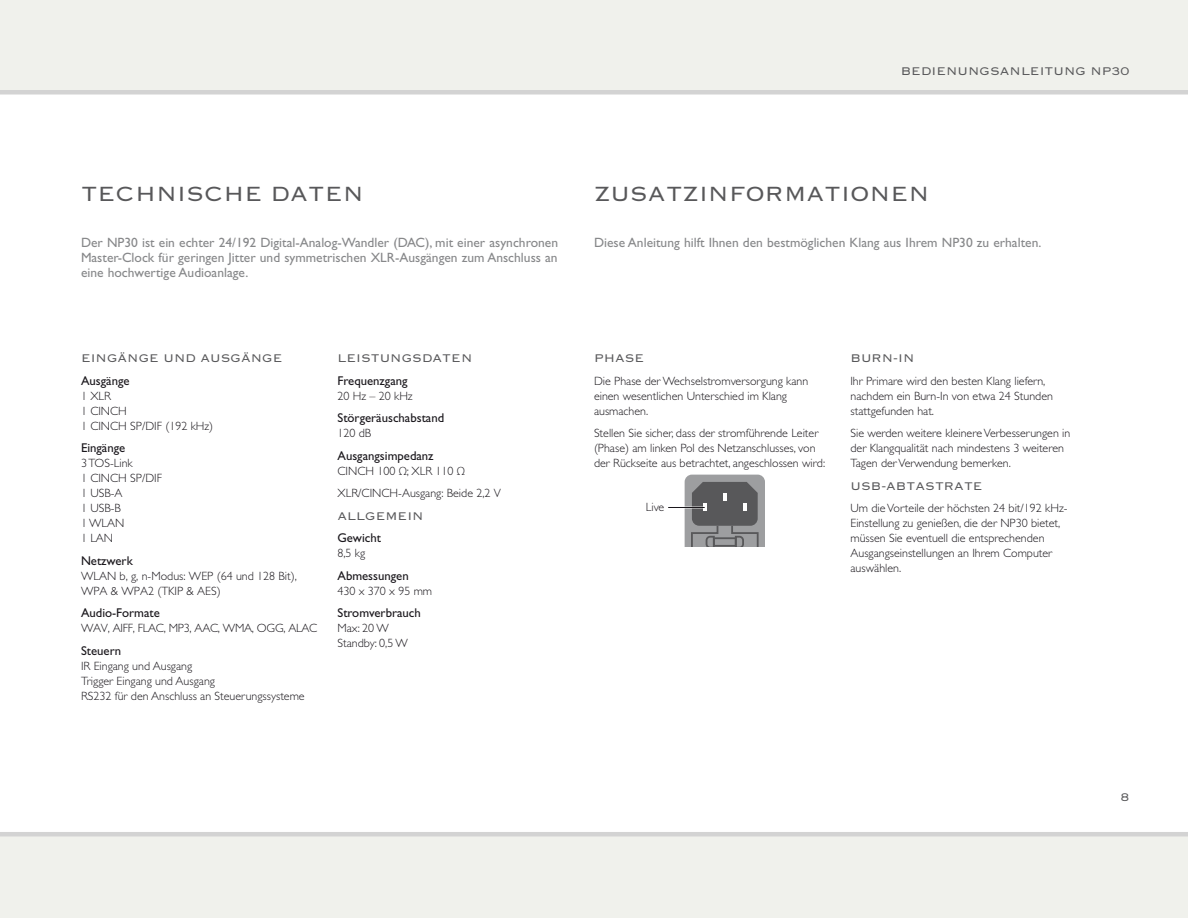
<style>
.page{position:relative;width:1188px;height:918px;background:#fff}
.page>*{position:absolute;margin:0;border:0;box-sizing:border-box;transform-origin:0 0}
.t1{font:27px "Lindgrensans";color:#58585a}
.t2{font:14.7px "Lindgrensans";color:#58585a}
.t3{font:13.5px/15px "Gill Sans";color:#87888a;text-align:justify}
.t4{font:12.75px "Gill Sans";color:#1a171c}
.t5{font:300 12px/15px "Gill Sans";color:#1a171c}
.t6{font:300 12px "Gill Sans";letter-spacing:-.02em;color:#1a171c}
.s1{font-family:"Myriad Pro"}
</style>
<div class="page">
<div style="left:0;top:0;width:1188px;height:94px;background:#f0f1ec"></div>
<div style="left:0;top:832px;width:1188px;height:86px;background:#f0f1ec"></div>
<svg style="left:685px;top:475px;width:80px;height:72px;background:#7b7b7d"></svg>
<hr style="left:668px;top:507px;width:37px;height:1px;background:#1a171c">
<h1 class="t1" style="left:81px;top:180px;width:284px">TECH NISCH E DATEN</h1>
<p class="t2" style="left:901px;top:63px;width:230px">BEDIENUNGSANLEITUNG NP30</p>
<h1 class="t1" style="left:594px;top:180px;width:337px">ZUSATZINFOR MATIONEN</h1>
<p class="t3" style="left:81px;top:235px;width:479px">Der NP30 ist ein echter 24/192 Digital-Analog-Wandler (DAC), mit einer asynchronen Master-Clock für geringen Jitter und symmetrischen XLR-Ausgängen zum Anschluss an eine hochwertige Audioanlage.</p>
<p class="t3" style="left:594px;top:235px;width:449px">Diese Anleitung hilft Ihnen den bestmöglichen Klang aus Ihrem NP30 zu erhalten.</p>
<p class="t2" style="left:81px;top:351px;width:19px">Eing</p>
<p class="t2" style="left:118px;top:351px;width:21px">änge</p>
<p class="t2" style="left:163px;top:351px;width:12px">und</p>
<p class="t2" style="left:200px;top:351px;width:21px">Ausg</p>
<p class="t2" style="left:241px;top:351px;width:21px">änge</p>
<p class="t4" style="left:81px;top:373px;width:50px">Ausgänge</p>
<p class="t5" style="left:81px;top:388px;width:134px">1 XLR<br>1 CINCH<br>1 CINCH SP/DIF (192 kHz)</p>
<p class="t4" style="left:81px;top:440px;width:46px">Eingänge</p>
<p class="t5" style="left:81px;top:456px;width:83px">3 TOS-Link<br>1 CINCH SP/DIF<br>1 USB-A<br>1 USB-B<br>1 WLAN<br>1 LAN</p>
<p class="t4" style="left:81px;top:553px;width:53px">Netzwerk</p>
<p class="t5" style="left:81px;top:568px;width:217px">WLAN b, g, n-Modus: WEP (64 und 128 Bit),<br>WPA &amp; WPA2 (TKIP &amp; AES)</p>
<p class="t4" style="left:81px;top:605px;width:80px">Audio-Formate</p>
<p class="t6" style="left:81px;top:621px;width:238px">WAV, AIFF, FLAC, MP3, AAC, WMA, OGG, ALAC</p>
<p class="t4" style="left:81px;top:643px;width:42px">Steuern</p>
<p class="t5" style="left:81px;top:658px;width:225px">IR Eingang und Ausgang<br>Trigger Eingang und Ausgang<br>RS232 für den Anschluss an Steuerungssysteme</p>
<p class="t2" style="left:338px;top:351px;width:20px">Leistungsdaten</p>
<p class="t4" style="left:338px;top:373px;width:72px">Frequenzgang</p>
<p class="t5" style="left:338px;top:388px;width:77px">20 Hz – 20 kHz</p>
<p class="t4" style="left:338px;top:410px;width:108px">Störgeräuschabstand</p>
<p class="t5" style="left:338px;top:426px;width:35px">120 dB</p>
<p class="t4" style="left:338px;top:448px;width:98px">Ausgangsimpedanz</p>
<p class="t5" style="left:338px;top:459px;width:165px;line-height:22.5px">CINCH 100 <span class="s1">Ω</span>; XLR 110 <span class="s1">Ω<br></span>XLR/CINCH-Ausgang: Beide 2,2 V</p>
<p class="t2" style="left:338px;top:508px;width:20px">Allgemein</p>
<p class="t4" style="left:338px;top:530px;width:45px">Gewicht</p>
<p class="t5" style="left:338px;top:546px;width:29px">8,5 kg</p>
<p class="t4" style="left:338px;top:568px;width:73px">Abmessungen</p>
<p class="t5" style="left:338px;top:583px;width:96px">430 x 370 x 95 mm</p>
<p class="t4" style="left:338px;top:605px;width:85px">Stromverbrauch</p>
<p class="t5" style="left:338px;top:621px;width:72px">Max: 20 W<br>Standby: 0,5 W</p>
<p class="t2" style="left:594px;top:351px;width:32px">Phase</p>
<p class="t5" style="left:594px;top:373px;width:216px">Die Phase der Wechselstromversorgung kann einen wesentlichen Unterschied im Klang ausmachen.</p>
<p class="t5" style="left:594px;top:426px;width:233px">Stellen Sie sicher, dass der stromführende Leiter (Phase) am linken Pol des Netzanschlusses, von der Rückseite aus betrachtet, angeschlossen wird:</p>
<p class="t5" style="left:646px;top:500px;width:20px">Live</p>
<p class="t2" style="left:850px;top:351px;width:55px">Burn-in</p>
<p class="t5" style="left:850px;top:373px;width:204px">Ihr Primare wird den besten Klang liefern, nachdem ein Burn-In von etwa 24 Stunden stattgefunden hat.</p>
<p class="t5" style="left:850px;top:426px;width:221px">Sie werden weitere kleinere Verbesserungen in der Klangqualität nach mindestens 3 weiteren<br>Tagen der Verwendung bemerken.</p>
<p class="t2" style="left:850px;top:478px;width:56px">USB-Abtast</p>
<p class="t2" style="left:944px;top:478px;width:21px">rate</p>
<p class="t5" style="left:850px;top:501px;width:219px">Um die Vorteile der höchsten 24 bit/192 kHz-Einstellung zu genießen, die der NP30 bietet, müssen Sie eventuell die entsprechenden Ausgangseinstellungen an Ihrem Computer auswählen.</p>
<p class="t2" style="left:1121px;top:790px;width:10px">8</p>
</div>
